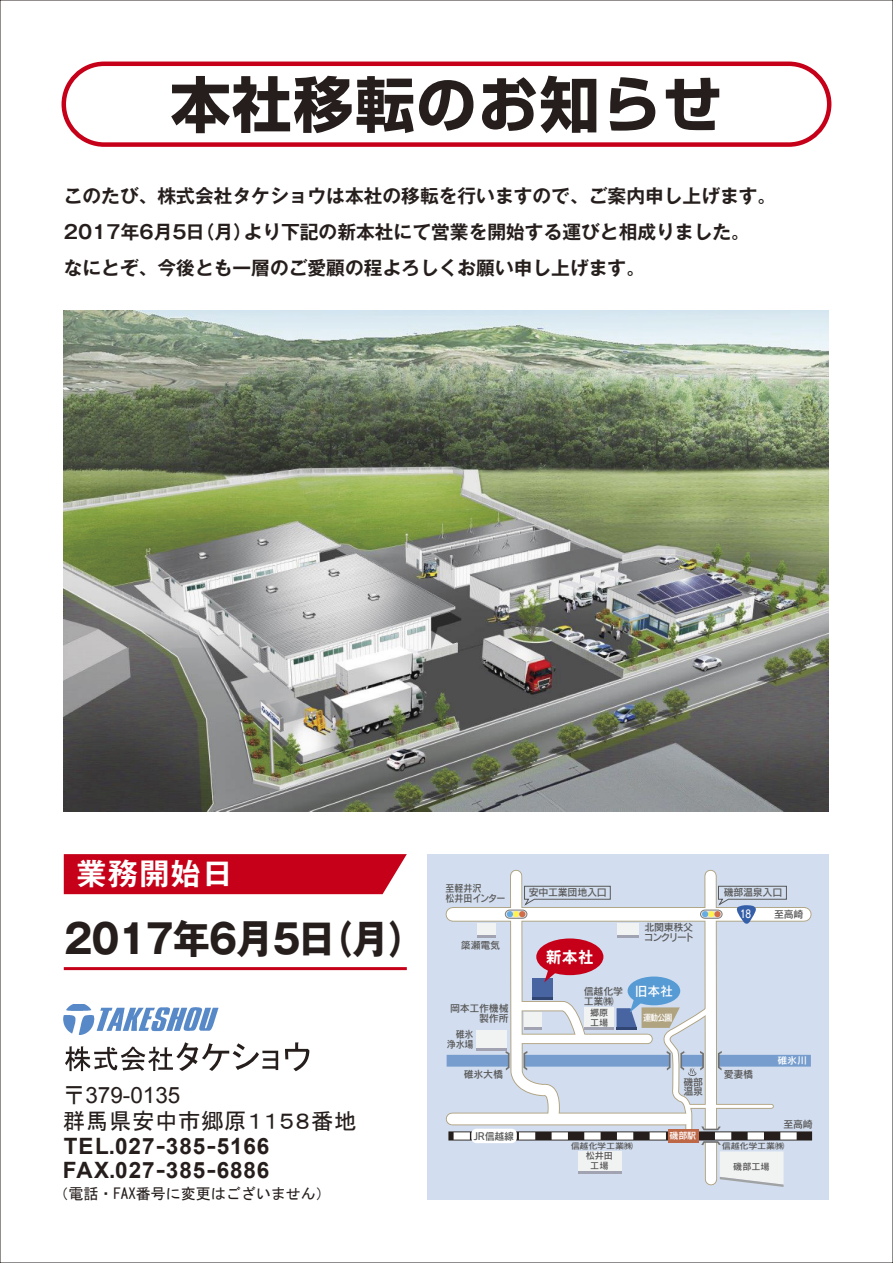
<style>
.page{position:relative;width:893px;height:1263px;background:#fff}
.page>*{position:absolute;margin:0;border:0;box-sizing:border-box;transform-origin:0 0}
.t1{font:700 60px "Shin Go Pr 6";letter-spacing:.025em;color:#251e1c}
.t2{font:700 40.2px "Gothic MB101 Pr 6";letter-spacing:-.025em;color:#251e1c;scale:.92 1}
.t3{font:700 30px "Gothic MB101 Pr 6 De";letter-spacing:.05em;color:#fff}
.t4{font:700 22.5px/24px "Arial";letter-spacing:.04em;color:#251e1c}
.t5{font:22.5px "MS P Gothic";letter-spacing:.025em;color:#251e1c}
.t6{font:22.5px "Arial";color:#251e1c}
.t7{font:700 18.75px/36px "Gothic MB101 Pr 6 De";color:#251e1c}
.t8{font:15.9px "Rodin Pro B";color:#fff}
.t9{font:15px "MS Gothic";color:#251e1c}
.t10{font:12.75px "Rodin Pro DB";color:#fff}
.t11{font:10.95px "Rodin Pro DB";color:#fff;scale:.75 1}
.t12{font:10.05px/10.1px "Rodin Pro DB";letter-spacing:-.025em;color:#595858}
.t13{font:10.05px/10.1px "Rodin Pro DB";color:#595858;scale:.9 1}
.t14{font:10.05px/10.1px "Rodin Pro DB";letter-spacing:-.12em;color:#595858}
.t15{font:10.05px/10.1px "Rodin Pro DB";letter-spacing:-.025em;color:#595858;text-align:right;scale:.9 1}
.t16{font:9.6px "Rodin Pro DB";color:#fff;scale:1.04 1}
.t17{font:9.15px/10.1px "Rodin Pro DB";color:#595858;text-align:center}
.t18{font:9.15px "Rodin Pro DB";letter-spacing:-.1em;color:#fff;scale:.88 1}
.t19{font:9.15px "Rodin Pro DB";letter-spacing:-.1em;color:#fff}
.t20{font:8.1px "Rodin Pro DB";letter-spacing:-.025em;color:#595858;scale:1.11 1}
.s1{font-size:39.45px}
.s2{font-family:"MS Gothic"}
</style>
<div class="page">
<div style="left:62px;top:62px;width:769px;height:85px;border:4px solid #c50018;border-radius:40px"></div>
<img style="left:63px;top:310px;width:766px;height:501px">
<div style="left:64px;top:854px;width:343px;height:40px;background:#c50018"></div>
<div style="left:428px;top:854px;width:401px;height:345px;background:#d2deef"></div>
<svg style="left:454px;top:869px;width:358px;height:318px"></svg>
<img style="left:64px;top:1005px;width:155px;height:30px">
<svg style="left:65px;top:1042px;width:213px;height:29px"></svg>
<svg style="left:285px;top:1042px;width:24px;height:29px"></svg>
<div style="left:536px;top:938px;width:67px;height:37px;background:#c50018;border-radius:50%"></div>
<div style="left:628px;top:976px;width:52px;height:29px;background:#579bd5;border-radius:50%"></div>
<hr style="left:64px;top:967px;width:343px;height:3px;background:#c50018">
<h1 class="t1" style="left:170px;top:57px;width:554px">本社移転のお知らせ</h1>
<p class="t7" style="left:64px;top:177px;width:714px">このたび、株式会社タケショウは本社の移転を行いますので、ご案内申し上げます。<br>2017年6月5日（月）より下記の新本社にて営業を開始する運びと相成りました。<br>なにとぞ、今後とも一層のご愛顧の程よろしくお願い申し上げます。</p>
<h3 class="t3" style="left:76px;top:849px;width:158px">業務開始日</h3>
<h2 class="t2" style="left:64px;top:905px;width:393px">2017年6月5日<span class="s1">（月）</span></h2>
<p class="t6" style="left:63px;top:1081px;width:119px"><span class="s2">〒</span>379-0135</p>
<p class="t5" style="left:63px;top:1109px;width:295px">群馬県安中市郷原１１５８番地</p>
<p class="t4" style="left:63px;top:1135px;width:208px">TEL.027-385-5166<br>FAX.027-385-6886</p>
<p class="t9" style="left:53px;top:1186px;width:279px">（電話・FAX番号に変更はございません）</p>
<p class="t13" style="left:446px;top:883px;width:68px">至軽井沢<br>松井田インター</p>
<p class="t12" style="left:461px;top:940px;width:41px">簗瀬電気</p>
<p class="t12" style="left:450px;top:1003px;width:60px;text-align:right">岡本工作機械製作所</p>
<p class="t15" style="left:447px;top:1029px;width:31px">碓氷浄水場</p>
<p class="t12" style="left:464px;top:1068px;width:41px">碓氷大橋</p>
<p class="t12" style="left:529px;top:887px;width:80px">安中工業団地入口</p>
<p class="t12" style="left:724px;top:887px;width:60px">磯部温泉入口</p>
<p class="t8" style="left:546px;top:947px;width:49px">新本社</p>
<p class="t12" style="left:584px;top:985px;width:41px">信越化学工業㈱</p>
<p class="t17" style="left:590px;top:1007px;width:20px;line-height:9.6px;text-align:left">郷原工場</p>
<p class="t14" style="left:644px;top:922px;width:52px">北関東秩父コンクリート</p>
<p class="t10" style="left:635px;top:983px;width:40px">旧本社</p>
<p class="t18" style="left:643px;top:1011px;width:35px">運動公園</p>
<p class="t12" style="left:683px;top:1077px;width:21px;line-height:9px">磯部温泉</p>
<p class="t11" style="left:740px;top:906px;width:16px">18</p>
<p class="t12" style="left:724px;top:1068px;width:31px">愛妻橋</p>
<p class="t12" style="left:774px;top:909px;width:31px">至高崎</p>
<p class="t16" style="left:778px;top:1054px;width:30px">碓氷川</p>
<p class="t12" style="left:783px;top:1118px;width:31px">至高崎</p>
<p class="t12" style="left:474px;top:1130px;width:42px">JR信越線</p>
<p class="t19" style="left:670px;top:1129px;width:28px">磯部駅</p>
<p class="t20" style="left:571px;top:1140px;width:58px">信越化学工業㈱</p>
<p class="t20" style="left:722px;top:1140px;width:58px">信越化学工業㈱</p>
<p class="t17" style="left:586px;top:1150px;width:29px">松井田工場</p>
<p class="t17" style="left:733px;top:1161px;width:38px">磯部工場</p>
</div>
